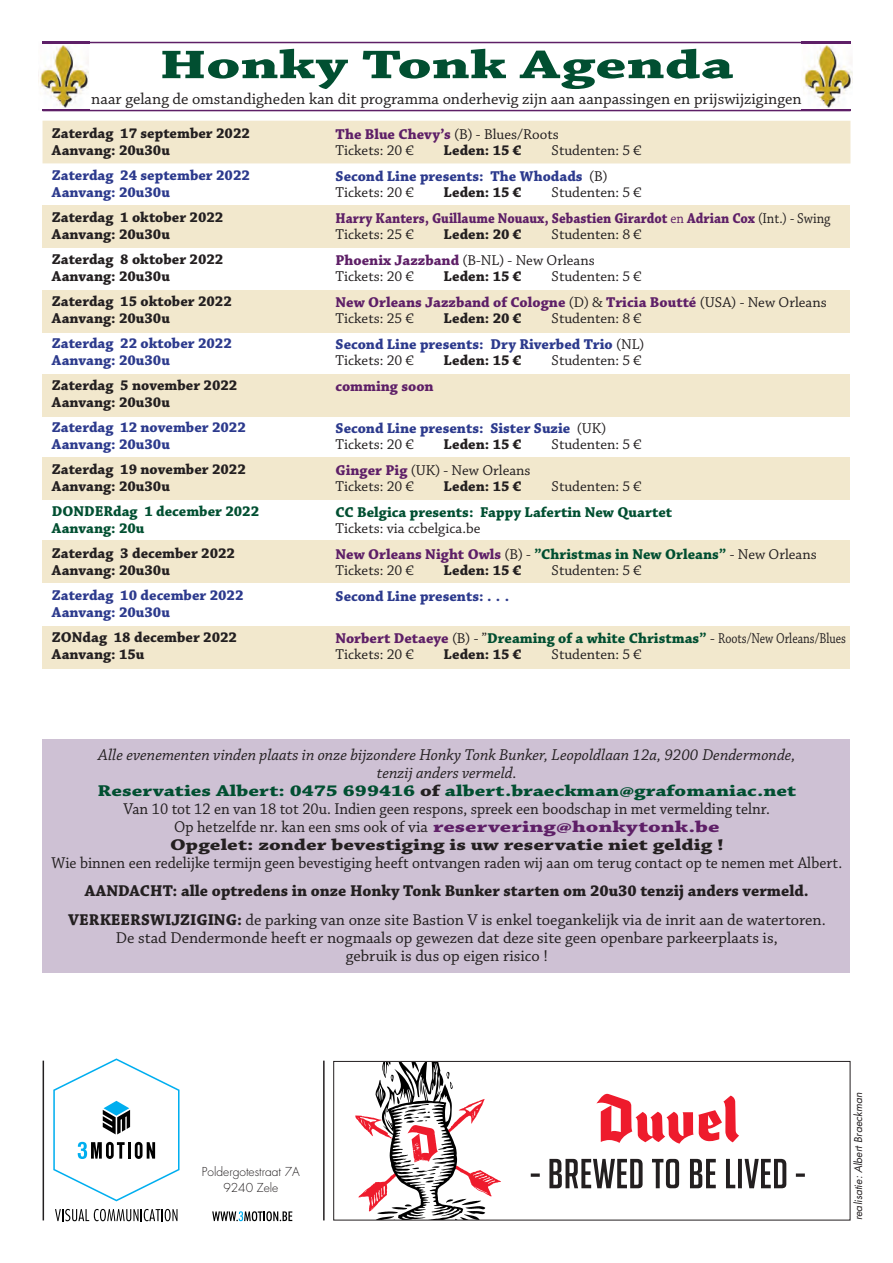
<style>
.page{position:relative;width:893px;height:1263px;background:#fff}
.page>*{position:absolute;margin:0;border:0;box-sizing:border-box;transform-origin:0 0}
.t1{font:700 42px "Chaparral Pro";color:#014f31;scale:1.5 1}
.t2{font:16.5px/18px "Chaparral Pro";color:#231f20;text-align:center;scale:.95 1}
.t3{font:16.5px/18px "Chaparral Pro";color:#231f20;text-align:center}
.t4{font:700 16.5px/28.5px "Chaparral Pro";color:#231f20;text-align:center}
.t5{font:15px/16.5px "Chaparral Pro";color:#231f20}
.t6{font:700 15px/16.5px "Chaparral Pro";color:#231f20}
.t7{font:700 15px/16.5px "Chaparral Pro";color:#2c3a8d}
.t8{font:700 15px/25.5px "Chaparral Pro";color:#5e1f67}
.t9{font:700 15px/25.5px "Chaparral Pro";color:#5e1f67;scale:.9 1}
.t10{font:700 15px/16.5px "Chaparral Pro";color:#014f31}
.t11{font:300 12px/15.8px "Futura";color:#231f20;text-align:center}
.t12{font:italic 10.5px "Futura";color:#231f20}
.s1{font-weight:700;color:#5e1f67}
.s2{font-weight:400;color:#231f20}
.s3{font-weight:400}
.s4{font-weight:700;color:#014f31}
.s5{font-style:italic}
.s6{font-weight:700}
</style>
<div class="page">
<div style="left:43px;top:121px;width:807px;height:42px;background:#f2e8cd"></div>
<div style="left:43px;top:205px;width:807px;height:43px;background:#f2e8cd"></div>
<div style="left:43px;top:290px;width:807px;height:43px;background:#f2e8cd"></div>
<div style="left:43px;top:374px;width:807px;height:43px;background:#f2e8cd"></div>
<div style="left:43px;top:457px;width:807px;height:43px;background:#f2e8cd"></div>
<div style="left:43px;top:540px;width:807px;height:43px;background:#f2e8cd"></div>
<div style="left:43px;top:626px;width:807px;height:43px;background:#f2e8cd"></div>
<div style="left:43px;top:738px;width:807px;height:234px;background:#cec1d4"></div>
<img style="left:42px;top:109px;width:49px;height:3px">
<img style="left:803px;top:110px;width:48px;height:2px">
<hr style="left:43px;top:42px;width:807px;height:1px;background:#5e1f67">
<hr style="left:43px;top:110px;width:807px;height:1px;background:#5e1f67">
<img style="left:38px;top:42px;width:51px;height:41px">
<img style="left:40px;top:44px;width:49px;height:66px">
<img style="left:43px;top:42px;width:46px;height:1px">
<img style="left:802px;top:42px;width:49px;height:68px">
<img style="left:803px;top:44px;width:50px;height:66px">
<img style="left:802px;top:42px;width:48px;height:1px">
<hr style="left:43px;top:1061px;width:1px;height:159px;background:#231f20">
<hr style="left:323px;top:1061px;width:2px;height:159px;background:#231f20">
<svg style="left:355px;top:1063px;width:146px;height:155px"></svg>
<svg style="left:531px;top:1159px;width:274px;height:29px"></svg>
<svg style="left:596px;top:1094px;width:143px;height:50px"></svg>
<div style="left:333px;top:1061px;width:517px;height:159px;border:1px solid #231f20"></div>
<svg style="left:53px;top:1059px;width:127px;height:142px"></svg>
<svg style="left:55px;top:1209px;width:122px;height:12px"></svg>
<svg style="left:212px;top:1211px;width:80px;height:10px"></svg>
<h1 class="t1" style="left:159px;top:49px;width:384px">Honky Tonk Agenda</h1>
<p class="t6" style="left:52px;top:127px;width:200px">zaterdag 17 september 2022<br>Aanvang: 20u30u</p>
<p class="t7" style="left:52px;top:169px;width:200px">zaterdag 24 september 2022<br>Aanvang: 20u30u</p>
<p class="t6" style="left:52px;top:211px;width:173px">zaterdag 1 oktober 2022<br>Aanvang: 20u30u</p>
<p class="t6" style="left:52px;top:253px;width:173px">zaterdag 8 oktober 2022<br>Aanvang: 20u30u</p>
<p class="t6" style="left:52px;top:295px;width:182px">zaterdag 15 oktober 2022<br>Aanvang: 20u30u</p>
<p class="t7" style="left:52px;top:337px;width:182px">zaterdag 22 oktober 2022<br>Aanvang: 20u30u</p>
<p class="t6" style="left:52px;top:379px;width:187px">zaterdag 5 november 2022<br>Aanvang: 20u30u</p>
<p class="t7" style="left:52px;top:421px;width:196px">zaterdag 12 november 2022<br>Aanvang: 20u30u</p>
<p class="t6" style="left:52px;top:463px;width:196px">zaterdag 19 november 2022<br>Aanvang: 20u30u</p>
<p class="t10" style="left:52px;top:505px;width:209px">DONDeRdag 1 december 2022<br>Aanvang: 20u</p>
<p class="t6" style="left:52px;top:547px;width:185px">zaterdag 3 december 2022<br>Aanvang: 20u30u</p>
<p class="t7" style="left:52px;top:589px;width:193px">zaterdag 10 december 2022<br>Aanvang: 20u30u</p>
<p class="t6" style="left:52px;top:631px;width:187px">zONdag 18 december 2022<br>Aanvang: 15u</p>
<p class="t3" style="left:91px;top:91px;width:712px">naar gelang de omstandigheden kan dit programma onderhevig zijn aan aanpassingen en prijswijzigingen</p>
<p class="t5" style="left:335px;top:127px;width:225px"><span class="s1">The Blue Chevy’s</span> (B) - Blues/Roots<br>Tickets: 20 €</p>
<p class="t7" style="left:335px;top:139px;width:307px;line-height:25.5px;text-indent:216px"><span class="s2">Studenten: 5 € </span>second Line presents: The whodads <span class="s2">(B)</span></p>
<p class="t5" style="left:335px;top:186px;width:80px">Tickets: 20 €</p>
<p class="t6" style="left:443px;top:186px;width:79px">Leden: 15 €</p>
<p class="t6" style="left:443px;top:144px;width:79px">Leden: 15 €</p>
<p class="t9" style="left:335px;top:181px;width:552px;text-indent:216px"><span class="s2">Studenten: 5 €<br></span>Harry kanters, guillaume Nouaux, sebastien girardot <span class="s3">en</span> Adrian Cox <span class="s2">(Int.) - Swing</span></p>
<p class="t5" style="left:335px;top:228px;width:80px">Tickets: 25 €</p>
<p class="t6" style="left:443px;top:228px;width:79px">Leden: 20 €</p>
<p class="t5" style="left:335px;top:223px;width:307px;line-height:25.5px;text-indent:216px">Studenten: 8 €<br><span class="s1">Phoenix jazzband</span> (B-NL) - New Orleans</p>
<p class="t5" style="left:335px;top:270px;width:80px">Tickets: 20 €</p>
<p class="t6" style="left:443px;top:270px;width:79px">Leden: 15 €</p>
<p class="t8" style="left:335px;top:265px;width:493px;text-indent:216px"><span class="s2">Studenten: 5 €<br></span>New Orleans jazzband of Cologne <span class="s2">(D) &amp;</span> Tricia Boutté <span class="s2">(USA) - New Orleans</span></p>
<p class="t5" style="left:335px;top:312px;width:80px">Tickets: 25 €</p>
<p class="t6" style="left:443px;top:312px;width:79px">Leden: 20 €</p>
<p class="t7" style="left:335px;top:307px;width:310px;line-height:25.5px;text-align:right"><span class="s2">Studenten: 8 €<br></span>second Line presents: Dry Riverbed Trio <span class="s2">(NL)</span></p>
<p class="t5" style="left:335px;top:354px;width:80px">Tickets: 20 €</p>
<p class="t6" style="left:443px;top:354px;width:79px">Leden: 15 €</p>
<p class="t5" style="left:551px;top:354px;width:91px">Studenten: 5 €</p>
<p class="t8" style="left:335px;top:375px;width:100px">comming soon</p>
<p class="t7" style="left:335px;top:421px;width:272px">second Line presents: sister suzie <span class="s2">(UK)<br>Tickets: 20 €</span></p>
<p class="t6" style="left:443px;top:438px;width:79px">Leden: 15 €</p>
<p class="t5" style="left:551px;top:438px;width:91px">Studenten: 5 €</p>
<p class="t5" style="left:335px;top:463px;width:197px"><span class="s1">ginger Pig</span> (UK) - New Orleans<br>Tickets: 20 €</p>
<p class="t6" style="left:443px;top:480px;width:79px">Leden: 15 €</p>
<p class="t5" style="left:551px;top:480px;width:91px">Studenten: 5 €</p>
<p class="t10" style="left:335px;top:505px;width:338px">CC Belgica presents: Fappy Lafertin New Quartet</p>
<p class="t5" style="left:335px;top:517px;width:483px;line-height:25.5px">Tickets: via ccbelgica.be<br><span class="s1">New Orleans Night Owls</span> (B) - <span class="s4">”Christmas in New Orleans”</span> - New Orleans</p>
<p class="t5" style="left:335px;top:564px;width:80px">Tickets: 20 €</p>
<p class="t6" style="left:443px;top:564px;width:79px">Leden: 15 €</p>
<p class="t5" style="left:551px;top:564px;width:91px">Studenten: 5 €</p>
<p class="t7" style="left:335px;top:589px;width:175px">second Line presents: . . .</p>
<p class="t5" style="left:335px;top:631px;width:512px"><span class="s1">Norbert Detaeye</span> (B) - ”<span class="s4">Dreaming of a white Christmas”</span> - Roots/New Orleans/Blues<br>Tickets: 20 €</p>
<p class="t6" style="left:443px;top:648px;width:79px">Leden: 15 €</p>
<p class="t5" style="left:551px;top:648px;width:91px">Studenten: 5 €</p>
<p class="t2" style="left:98px;top:747px;width:737px"><span class="s5">Alle evenementen vinden plaats in onze bijzondere Honky Tonk Bunker, Leopoldlaan 12a, 9200 Dendermonde, tenzij anders vermeld.<br></span><span class="s4">Reservaties Albert: 0475 699416</span> <span class="s6">of</span> <span class="s4">albert.braeckman@grafomaniac.net </span>Van 10 tot 12 en van 18 tot 20u. Indien geen respons, spreek een boodschap in met vermelding telnr.<br>Op hetzelfde nr. kan een sms ook of via <span class="s1">reservering@honkytonk.be<br></span><span class="s6">Opgelet: zonder bevestiging is uw reservatie niet geldig !</span></p>
<p class="t2" style="left:52px;top:855px;width:834px">Wie binnen een redelijke termijn geen bevestiging heeft ontvangen raden wij aan om terug contact op te nemen met Albert.</p>
<p class="t4" style="left:68px;top:878px;width:759px">AANDACHT: alle optredens in onze Honky Tonk Bunker starten om 20u30 tenzij anders vermeld.<br>VeRkeeRswijzigiNg: <span class="s3">de parking van onze site Bastion V is enkel toegankelijk via de inrit aan de watertoren.</span></p>
<p class="t3" style="left:116px;top:930px;width:663px">De stad Dendermonde heeft er nogmaals op gewezen dat deze site geen openbare parkeerplaats is, gebruik is dus op eigen risico !</p>
<p class="t11" style="left:202px;top:1165px;width:99px">Poldergotestraat 7A<br>9240 Zele</p>
<p class="t12" style="left:853px;top:1220px;width:130px;rotate:-90deg">realisatie: Albert Braeckman</p>
</div>
